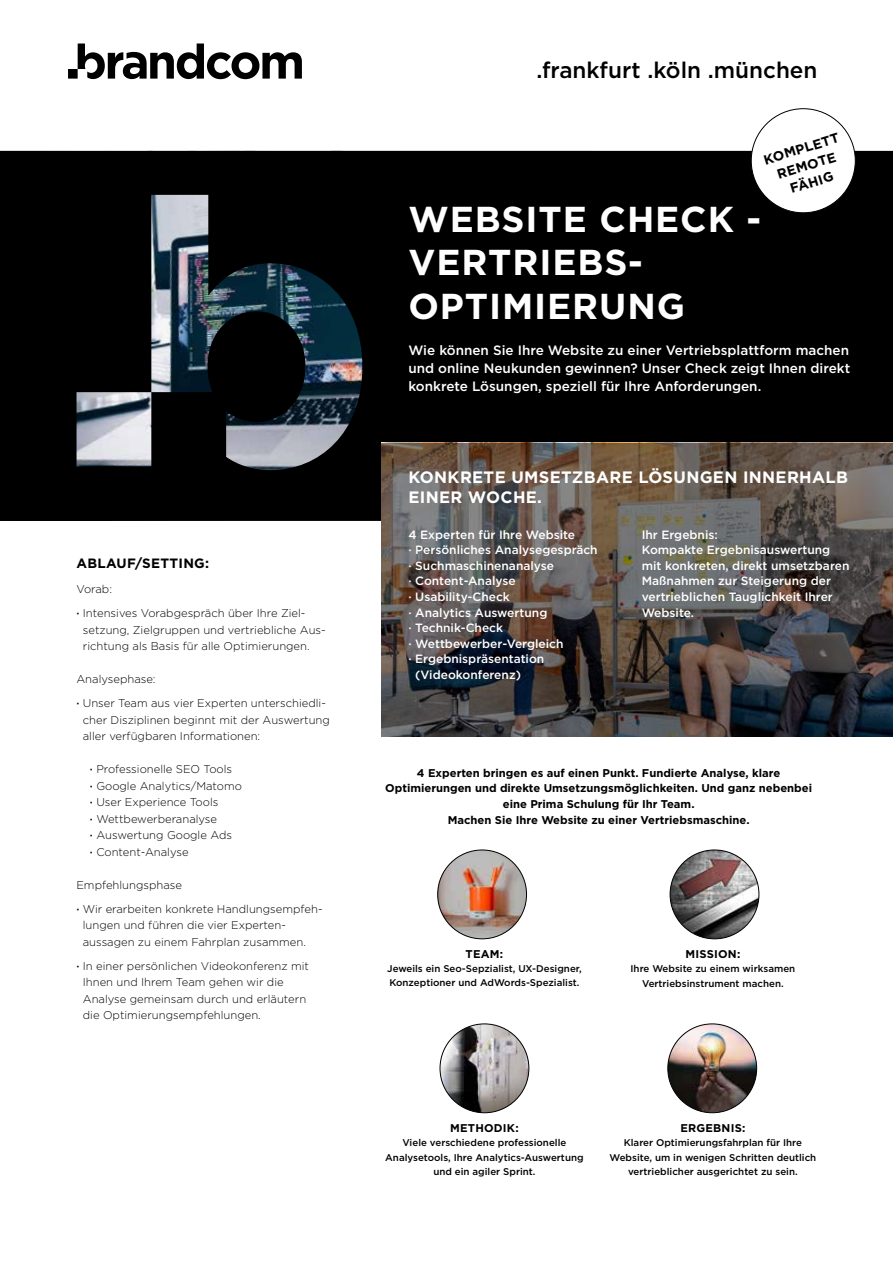
<style>
.page{position:relative;width:893px;height:1263px;background:#fff}
.page>*{position:absolute;margin:0;border:0;box-sizing:border-box;transform-origin:0 0}
.t1{font:700 36px/43.2px "Gotham";letter-spacing:.025em;color:#fff}
.t2{font:500 22.5px "Gotham";color:#000}
.t3{font:700 16.5px/19.5px "Gotham";letter-spacing:.02em;color:#fff}
.t4{font:500 13.5px/18px "Gotham";color:#fff;text-align:justify}
.t5{font:700 13.5px/17.5px "Gotham";letter-spacing:.02em;color:#000;text-align:center}
.t6{font:500 12px/15.6px "Gotham";color:#fff}
.t7{font:300 11.25px/16.5px "Gotham";color:#000}
.t8{font:700 11.25px/15.8px "Gotham";color:#000;text-align:center}
.t9{font:700 11.25px "Gotham";letter-spacing:.02em;color:#000}
.t10{font:500 9.75px/14.2px "Gotham";color:#000;text-align:center}
.s1{font-weight:500}
</style>
<div class="page">
<svg style="left:68px;top:44px;width:234px;height:35px"></svg>
<svg style="left:0;top:151px;width:893px;height:370px;background:#0c0e0f"></svg>
<svg style="left:381px;top:443px;width:512px;height:293px;background:#524c49"></svg>
<img style="left:440px;top:1024px;width:89px;height:89px;border-radius:44px">
<img style="left:438px;top:850px;width:88px;height:89px">
<img style="left:670px;top:850px;width:89px;height:89px;border-radius:44px">
<img style="left:668px;top:1024px;width:89px;height:89px;border-radius:44px">
<div style="left:751px;top:109px;width:104px;height:104px;background:#fff;border-radius:50%"></div>
<p class="t5" style="left:76px;top:555px;width:134px">ABLAUF/SETTING:</p>
<p class="t7" style="left:76px;top:577px;width:231px;line-height:24px">Vorab:<br><span class="s1">·</span> Intensives Vorabgespräch über Ihre Ziel-</p>
<p class="t7" style="left:83px;top:621px;width:244px">setzung, Zielgruppen und vertriebliche Aus&shy;richtung als Basis für alle Optimierungen.</p>
<p class="t7" style="left:76px;top:667px;width:251px;line-height:24px">Analysephase:<br><span class="s1">·</span> Unser Team aus vier Experten unterschiedli-</p>
<p class="t7" style="left:83px;top:711px;width:249px">cher Disziplinen beginnt mit der Auswertung aller verfügbaren Informationen:</p>
<p class="t7" style="left:90px;top:761px;width:153px"><span class="s1">·</span> Professionelle SEO Tools<br><span class="s1">·</span> Google Analytics/Matomo <span class="s1">·</span> User Experience Tools<br><span class="s1">·</span> Wettbewerberanalyse<br><span class="s1">·</span> Auswertung Google Ads<br><span class="s1">·</span> Content-Analyse</p>
<p class="t7" style="left:76px;top:872px;width:248px;line-height:24px">Empfehlungsphase<br><span class="s1">·</span> Wir erarbeiten konkrete Handlungsempfeh-</p>
<p class="t7" style="left:83px;top:917px;width:225px">lungen und führen die vier Experten&shy;aussagen zu einem Fahrplan zusammen.</p>
<p class="t7" style="left:83px;top:957px;width:228px;text-indent:-6px"><span class="s1">·</span> In einer persönlichen Videokonferenz mit Ihnen und Ihrem Team gehen wir die Analyse gemeinsam durch und erläutern die Optimierungsempfehlungen.</p>
<h2 class="t2" style="left:536px;top:56px;width:283px">.frankfurt .köln .münchen</h2>
<p class="t5" style="left:761px;top:151px;width:80px;rotate:-17deg">KOMPLETT<br>REMOTE<br>FÄHIG</p>
<h1 class="t1" style="left:408px;top:198px;width:354px">WEBSITE CHECK -<br>VERTRIEBS-<br>OPTIMIERUNG</h1>
<p class="t4" style="left:408px;top:341px;width:443px">Wie können Sie Ihre Website zu einer Vertriebsplattform machen und online Neukunden gewinnen? Unser Check zeigt Ihnen direkt konkrete Lösungen, speziell für Ihre Anforderungen.</p>
<h3 class="t3" style="left:408px;top:468px;width:441px">KONKRETE UMSETZBARE LÖSUNGEN INNERHALB<br>EINER WOCHE.</h3>
<p class="t6" style="left:408px;top:526px;width:168px">4 Experten für Ihre Website</p>
<p class="t6" style="left:408px;top:542px;width:191px">· Persönliches Analysegespräch</p>
<p class="t6" style="left:408px;top:557px;width:147px">· Suchmaschinenanalyse</p>
<p class="t6" style="left:408px;top:573px;width:109px">· Content-Analyse</p>
<p class="t6" style="left:408px;top:589px;width:103px">· Usability-Check</p>
<p class="t6" style="left:408px;top:604px;width:140px">· Analytics Auswertung</p>
<p class="t6" style="left:408px;top:620px;width:96px">· Technik-Check</p>
<p class="t6" style="left:408px;top:635px;width:157px">· Wettbewerber-Vergleich</p>
<p class="t6" style="left:408px;top:651px;width:137px">· Ergebnispräsentation</p>
<p class="t6" style="left:415px;top:667px;width:107px">(Videokonferenz)</p>
<p class="t6" style="left:642px;top:526px;width:209px">Ihr Ergebnis:<br>Kompakte Ergebnisauswertung mit konkreten, direkt umsetzbaren<br>Maßnahmen zur Steigerung der vertrieblichen Tauglichkeit Ihrer<br>Website.</p>
<p class="t8" style="left:385px;top:765px;width:428px">4 Experten bringen es auf einen Punkt. Fundierte Analyse, klare Optimierungen und direkte Umsetzungsmöglichkeiten. Und ganz nebenbei eine Prima Schulung für Ihr Team.<br>Machen Sie Ihre Website zu einer Vertriebsmaschine.</p>
<p class="t8" style="left:466px;top:945px;width:39px">TEAM:</p>
<p class="t10" style="left:387px;top:961px;width:196px;text-align:left">Jeweils ein Seo-Sepzialist, UX-Designer,<br>Konzeptioner und AdWords-Spezialist.</p>
<p class="t9" style="left:685px;top:947px;width:56px">MISSION:</p>
<p class="t10" style="left:630px;top:962px;width:166px">Ihre Website zu einem wirksamen<br>Vertriebsinstrument machen.</p>
<p class="t9" style="left:450px;top:1120px;width:70px">METHODIK:</p>
<p class="t10" style="left:385px;top:1135px;width:200px">Viele verschiedene professionelle<br>Analysetools, Ihre Analytics-Auswertung und ein agiler Sprint.</p>
<p class="t9" style="left:680px;top:1120px;width:67px">ERGEBNIS:</p>
<p class="t10" style="left:609px;top:1135px;width:208px">Klarer Optimierungsfahrplan für Ihre<br>Website, um in wenigen Schritten deutlich vertrieblicher ausgerichtet zu sein.</p>
</div>
